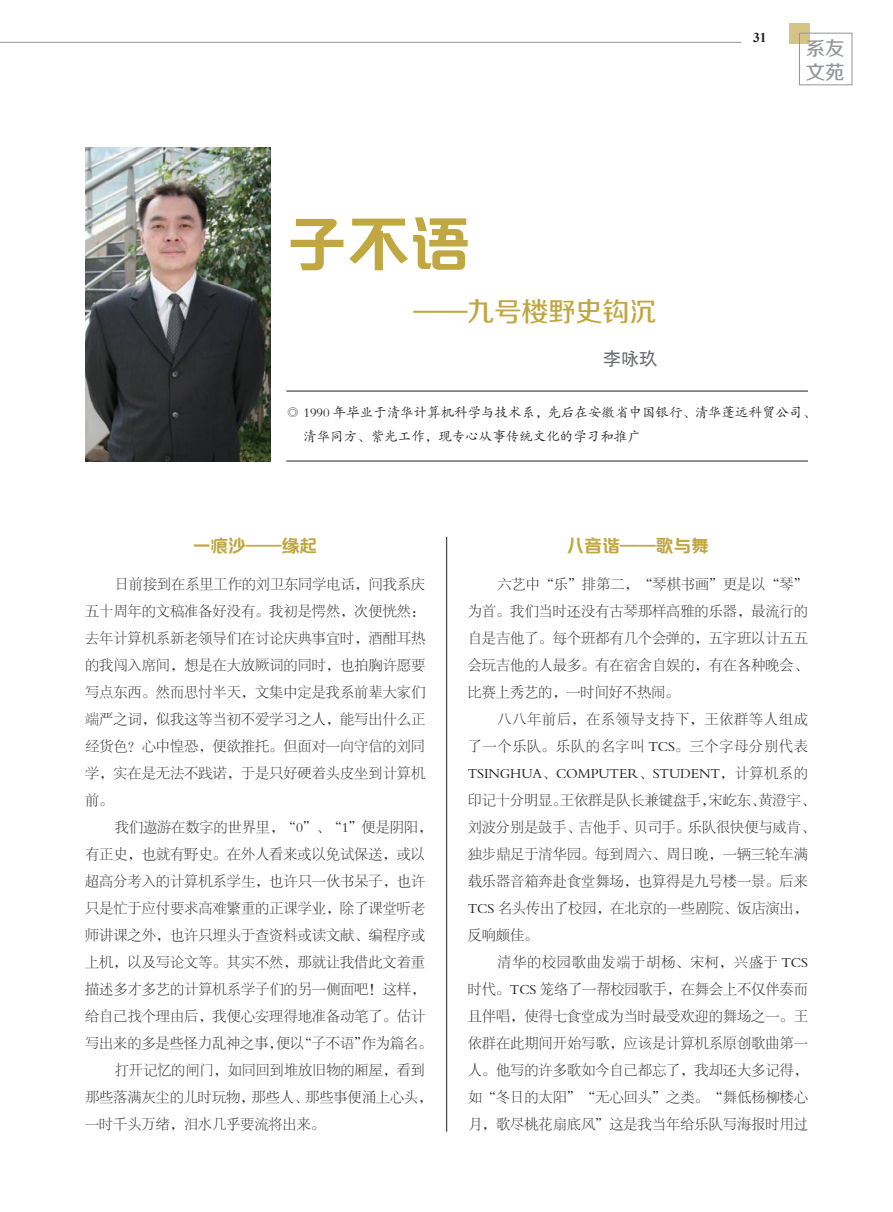
<style>
.page{position:relative;width:893px;height:1212px;background:#fff}
.page>*{position:absolute;margin:0;border:0;box-sizing:border-box;transform-origin:0 0}
.t1{font:61.5px "FZPSCHJW GB1 0";color:#c0a741}
.t2{font:27px "FZZZHUNHJW GB1 0";color:#c0a741}
.t3{font:19.5px/23.4px "FZZZHUNHJW GB1 0";color:#939598}
.t4{font:18px "FZPSCHJW GB1 0";letter-spacing:-.01em;color:#c0a741}
.t5{font:18px "FZHTJW GB1 0";color:#6c6d70}
.t6{font:14.25px/27px "FZSYJW GB1 0";letter-spacing:-.005em;color:#231f20;text-align:justify}
.t7{font:13.5px/24px "FZKTJW GB1 0";color:#231f20}
.t8{font:700 13.5px "Times New Roman";color:#231f20}
</style>
<div class="page">
<div style="left:789px;top:23px;width:20px;height:21px;background:#d6c487"></div>
<div style="left:799px;top:33px;width:53px;height:52px;border:1px solid #939598"></div>
<hr style="left:0;top:42px;width:741px;height:1px;background:#939598">
<hr style="left:446px;top:537px;width:1px;height:594px;background:#231f20">
<img style="left:85px;top:147px;width:185px;height:314px">
<hr style="left:286px;top:461px;width:522px;height:1px;background:#231f20">
<hr style="left:286px;top:391px;width:522px;height:1px;background:#231f20">
<p class="t8" style="left:753px;top:28px;width:15px">31</p>
<h3 class="t3" style="left:806px;top:38px;width:40px">系友文苑</h3>
<h1 class="t1" style="left:286px;top:210px;width:186px">子不语</h1>
<h2 class="t2" style="left:414px;top:297px;width:244px">——九号楼野史钩沉</h2>
<p class="t5" style="left:603px;top:349px;width:55px">李咏玖</p>
<p class="t7" style="left:303px;top:401px;width:514px;text-indent:-17px">◎ 1990 年毕业于清华计算机科学与技术系，先后在安徽省中国银行、清华蓬远科贸公司、清华同方、紫光工作，现专心从事传统文化的学习和推广</p>
<p class="t4" style="left:193px;top:536px;width:126px">一痕沙——缘起</p>
<p class="t6" style="left:85px;top:571px;width:342px;text-indent:30px">日前接到在系里工作的刘卫东同学电话，问我系庆五十周年的文稿准备好没有。我初是愕然，次便恍然：去年计算机系新老领导们在讨论庆典事宜时，酒酣耳热的我闯入席间，想是在大放厥词的同时，也拍胸许愿要写点东西。然而思忖半天，文集中定是我系前辈大家们端严之词，似我这等当初不爱学习之人，能写出什么正经货色？心中惶恐，便欲推托。但面对一向守信的刘同学，实在是无法不践诺，于是只好硬着头皮坐到计算机前。</p>
<p class="t6" style="left:115px;top:814px;width:319px">我们遨游在数字的世界里，“0”、“1”便是阴阳，</p>
<p class="t6" style="left:85px;top:841px;width:342px">有正史，也就有野史。在外人看来或以免试保送，或以</p>
<p class="t6" style="left:85px;top:868px;width:342px">超高分考入的计算机系学生，也许只一伙书呆子，也许</p>
<p class="t6" style="left:85px;top:895px;width:342px">只是忙于应付要求高难繁重的正课学业，除了课堂听老</p>
<p class="t6" style="left:85px;top:922px;width:342px">师讲课之外，也许只埋头于查资料或读文献、编程序或</p>
<p class="t6" style="left:85px;top:949px;width:342px">上机，以及写论文等。其实不然，那就让我借此文着重</p>
<p class="t6" style="left:85px;top:976px;width:342px">描述多才多艺的计算机系学子们的另一侧面吧！这样，</p>
<p class="t6" style="left:85px;top:1003px;width:342px">给自己找个理由后，我便心安理得地准备动笔了。估计</p>
<p class="t6" style="left:85px;top:1030px;width:349px">写出来的多是些怪力乱神之事，便以“子不语”作为篇名。</p>
<p class="t6" style="left:115px;top:1057px;width:312px">打开记忆的闸门，如同回到堆放旧物的厢屋，看到</p>
<p class="t6" style="left:85px;top:1084px;width:349px">那些落满灰尘的儿时玩物，那些人、那些事便涌上心头，</p>
<p class="t6" style="left:85px;top:1111px;width:241px">一时千头万绪，泪水几乎要流将出来。</p>
<p class="t4" style="left:566px;top:536px;width:144px">八音谐——歌与舞</p>
<p class="t6" style="left:468px;top:571px;width:342px;text-indent:30px">六艺中“乐”排第二，“琴棋书画”更是以“琴”为首。我们当时还没有古琴那样高雅的乐器，最流行的自是吉他了。每个班都有几个会弹的，五字班以计五五会玩吉他的人最多。有在宿舍自娱的，有在各种晚会、比赛上秀艺的，一时间好不热闹。</p>
<p class="t6" style="left:468px;top:706px;width:349px;text-align:left;text-indent:30px">八八年前后，在系领导支持下，王依群等人组成了一个乐队。乐队的名字叫 TCS。三个字母分别代表<br>TSINGHUA、COMPUTER、STUDENT，计算机系的印记十分明显。王依群是队长兼键盘手，宋屹东、黄澄宇、刘波分别是鼓手、吉他手、贝司手。乐队很快便与威肯、独步鼎足于清华园。每到周六、周日晚，一辆三轮车满载乐器音箱奔赴食堂舞场，也算得是九号楼一景。后来<br>TCS 名头传出了校园，在北京的一些剧院、饭店演出，反响颇佳。</p>
<p class="t6" style="left:468px;top:949px;width:342px;text-indent:30px">清华的校园歌曲发端于胡杨、宋柯，兴盛于 TCS时代。TCS 笼络了一帮校园歌手，在舞会上不仅伴奏而且伴唱，使得七食堂成为当时最受欢迎的舞场之一。王依群在此期间开始写歌，应该是计算机系原创歌曲第一人。他写的许多歌如今自己都忘了，我却还大多记得，如“冬日的太阳”“无心回头”之类。“舞低杨柳楼心月，歌尽桃花扇底风”这是我当年给乐队写海报时用过</p>
</div>
